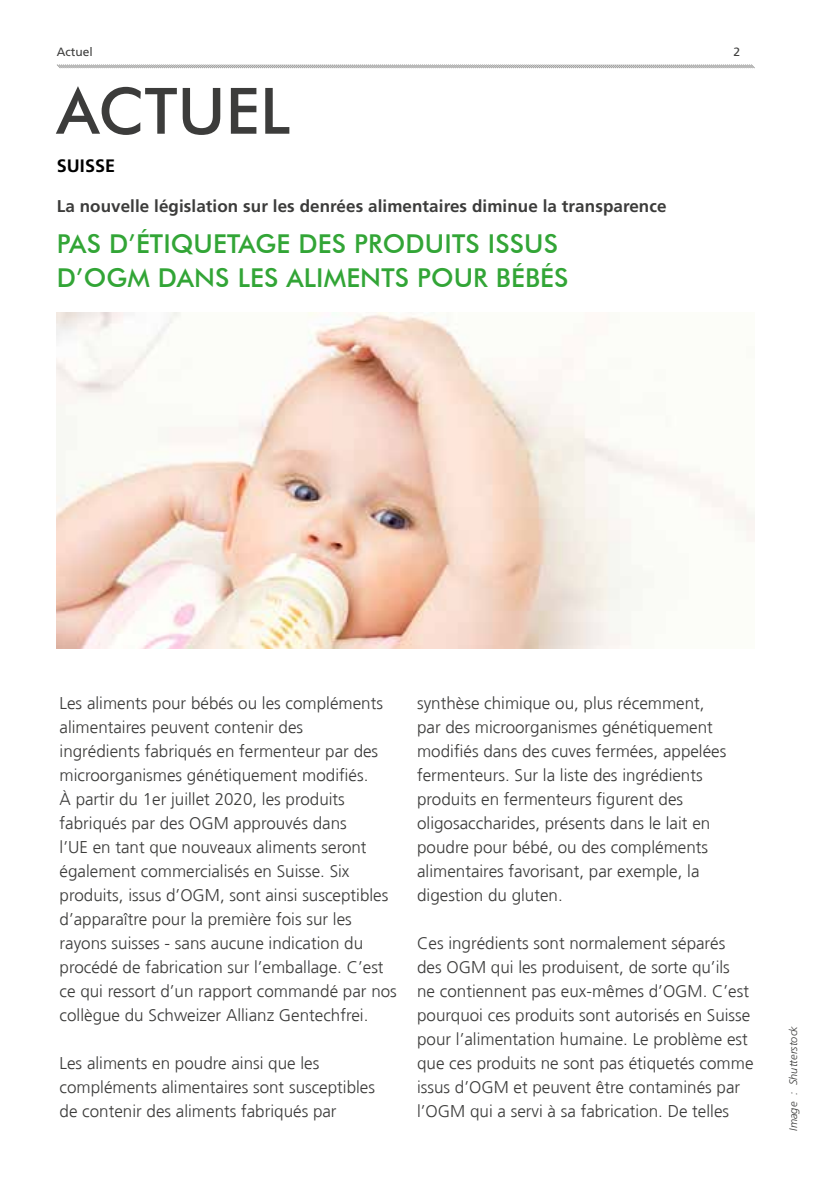
<style>
.page{position:relative;width:840px;height:1191px;background:#fff}
.page>*{position:absolute;margin:0;border:0;box-sizing:border-box;transform-origin:0 0}
.t1{font:500 64px "Futura BT";letter-spacing:.005em;color:#3c3c3b}
.t2{font:500 26px/34px "Futura BT";letter-spacing:.005em;color:#32a536}
.t3{font:700 18px "Frutiger LT Std";letter-spacing:.005em;color:#000}
.t4{font:300 17px/24px "Frutiger";color:#3c3c3b}
.t5{font:700 17px "Frutiger LT Std";letter-spacing:.005em;color:#3c3c3b}
.t6{font:12px "Frutiger";color:#3c3c3b}
.t7{font:11px "Frutiger Light 2";letter-spacing:.005em;color:#3c3c3b}
</style>
<div class="page">
<img style="left:57px;top:312px;width:697px;height:336px">
<svg style="left:57px;top:64px;width:698px;height:5px"></svg>
<p class="t6" style="left:57px;top:44px;width:37px">Actuel</p>
<p class="t6" style="left:733px;top:44px;width:8px">2</p>
<p class="t1" style="left:57px;top:72px;width:235px">ACTUEL</p>
<p class="t3" style="left:57px;top:155px;width:60px">SUISSE</p>
<p class="t5" style="left:57px;top:196px;width:611px">La nouvelle législation sur les denrées alimentaires diminue la transparence</p>
<p class="t2" style="left:57px;top:227px;width:513px">PAS D’ÉTIQUETAGE DES PRODUITS ISSUS<br>D’OGM DANS LES ALIMENTS POUR BÉBÉS</p>
<p class="t4" style="left:60px;top:691px;width:338px">Les aliments pour bébés ou les compléments alimentaires peuvent contenir des<br>ingrédients fabriqués en fermenteur par des microorganismes génétiquement modifiés.<br>À partir du 1er juillet 2020, les produits fabriqués par des OGM approuvés dans<br>l’UE en tant que nouveaux aliments seront également commercialisés en Suisse. Six produits, issus d’OGM, sont ainsi susceptibles d’apparaître pour la première fois sur les rayons suisses - sans aucune indication du procédé de fabrication sur l’emballage. C’est ce qui ressort d’un rapport commandé par nos collègue du Schweizer Allianz Gentechfrei.</p>
<p class="t4" style="left:60px;top:1051px;width:317px">Les aliments en poudre ainsi que les compléments alimentaires sont susceptibles de contenir des aliments fabriqués par</p>
<p class="t4" style="left:417px;top:691px;width:310px">synthèse chimique ou, plus récemment, par des microorganismes génétiquement modifiés dans des cuves fermées, appelées fermenteurs. Sur la liste des ingrédients produits en fermenteurs figurent des oligosaccharides, présents dans le lait en poudre pour bébé, ou des compléments alimentaires favorisant, par exemple, la digestion du gluten.</p>
<p class="t4" style="left:417px;top:931px;width:337px">Ces ingrédients sont normalement séparés des OGM qui les produisent, de sorte qu’ils<br>ne contiennent pas eux-mêmes d’OGM. C’est pourquoi ces produits sont autorisés en Suisse pour l’alimentation humaine. Le problème est que ces produits ne sont pas étiquetés comme issus d’OGM et peuvent être contaminés par l’OGM qui a servi à sa fabrication. De telles</p>
<p class="t7" style="left:786px;top:1130px;width:106px;rotate:-90deg">Image : Shutterstock</p>
</div>
